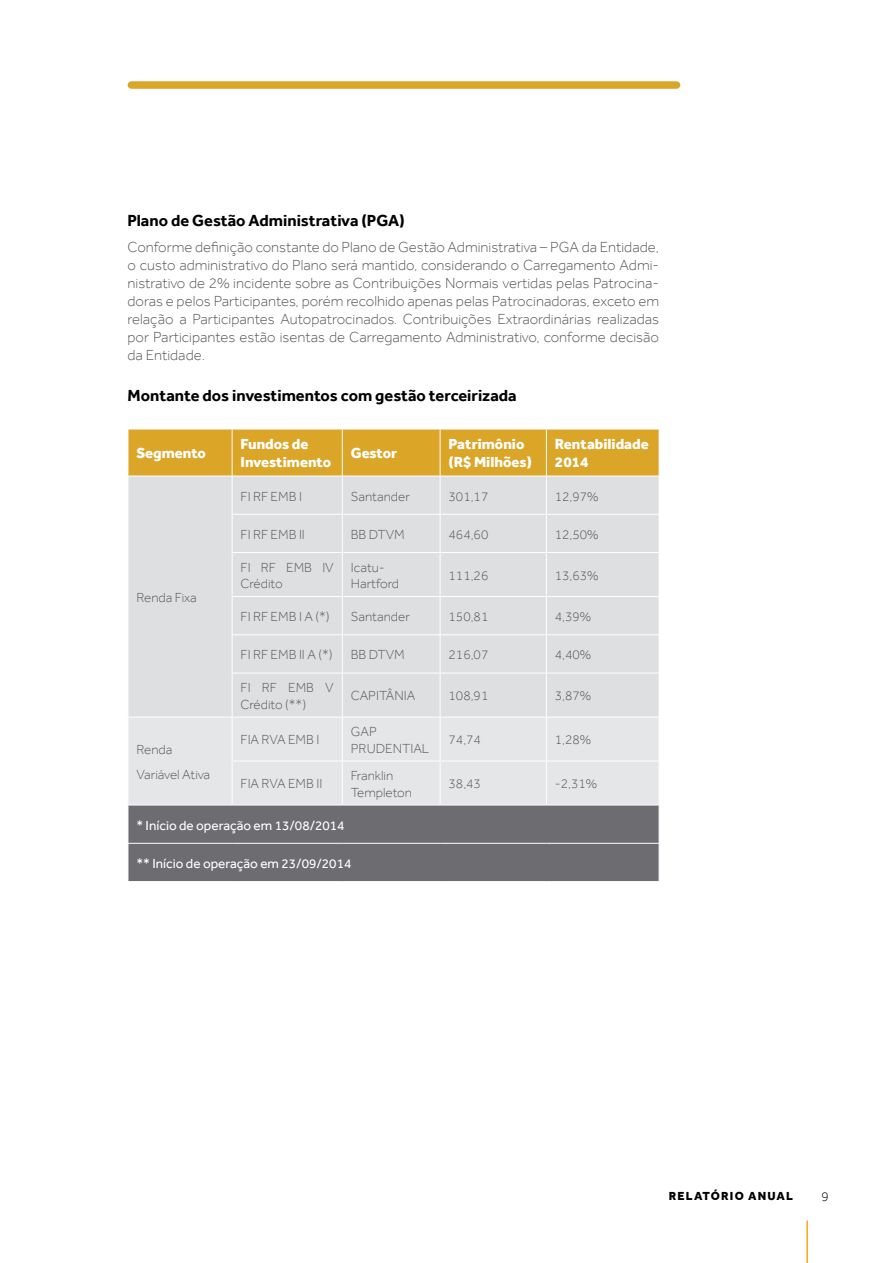
<style>
.page{position:relative;width:893px;height:1263px;background:#fff}
.page>*{position:absolute;margin:0;border:0;box-sizing:border-box;transform-origin:0 0}
.subttulo2a{font:700 16.5px "Effra";color:#000}
.texto_corrido{font:300 15px/18px "Effra";color:#57595b;text-align:justify}
.TÍTULO_TABELA{font:800 15px/18px "Effra";color:#fff}
.texto_corrido-2{font:300 13.5px/16.2px "Effra";color:#57595b}
.texto_corrido-3{font:13.5px "Effra";color:#fff}
.t1{font:300 13.5px "Effra";color:#000}
.t2{font:800 12px "Effra";letter-spacing:.1em;color:#000}
</style>
<div class="page">
<hr style="left:806px;top:1220px;width:2px;height:43px;background:#faa518">
<div style="left:131px;top:81px;width:546px;height:8px;background:#dba528"></div>
<div style="left:128px;top:429px;width:104px;height:47px;background:#dba528"></div>
<div style="left:233px;top:430px;width:426px;height:46px;background:#dba528"></div>
<div style="left:129px;top:477px;width:530px;height:240px;background:#dedfe0"></div>
<div style="left:129px;top:718px;width:530px;height:87px;background:#e4e6e7"></div>
<div style="left:129px;top:806px;width:530px;height:75px;background:#6d6d71"></div>
<hr style="left:342px;top:476px;width:1px;height:38px;background:#fff">
<hr style="left:440px;top:476px;width:1px;height:38px;background:#fff">
<hr style="left:546px;top:476px;width:1px;height:38px;background:#fff">
<hr style="left:232px;top:514px;width:110px;height:1px;background:#fff">
<hr style="left:342px;top:514px;width:98px;height:1px;background:#fff">
<hr style="left:342px;top:515px;width:1px;height:37px;background:#fff">
<hr style="left:440px;top:514px;width:106px;height:1px;background:#fff">
<hr style="left:440px;top:515px;width:1px;height:37px;background:#fff">
<hr style="left:546px;top:514px;width:113px;height:1px;background:#fff">
<hr style="left:546px;top:515px;width:1px;height:37px;background:#fff">
<hr style="left:232px;top:552px;width:110px;height:1px;background:#fff">
<hr style="left:342px;top:552px;width:98px;height:1px;background:#fff">
<hr style="left:342px;top:553px;width:1px;height:43px;background:#fff">
<hr style="left:440px;top:552px;width:106px;height:1px;background:#fff">
<hr style="left:440px;top:553px;width:1px;height:43px;background:#fff">
<hr style="left:546px;top:552px;width:113px;height:1px;background:#fff">
<hr style="left:546px;top:553px;width:1px;height:43px;background:#fff">
<hr style="left:232px;top:596px;width:110px;height:1px;background:#fff">
<hr style="left:342px;top:596px;width:98px;height:1px;background:#fff">
<hr style="left:342px;top:597px;width:1px;height:37px;background:#fff">
<hr style="left:440px;top:596px;width:106px;height:1px;background:#fff">
<hr style="left:440px;top:597px;width:1px;height:37px;background:#fff">
<hr style="left:546px;top:596px;width:113px;height:1px;background:#fff">
<hr style="left:546px;top:597px;width:1px;height:37px;background:#fff">
<hr style="left:232px;top:634px;width:110px;height:1px;background:#fff">
<hr style="left:342px;top:634px;width:98px;height:1px;background:#fff">
<hr style="left:342px;top:635px;width:1px;height:38px;background:#fff">
<hr style="left:440px;top:634px;width:106px;height:1px;background:#fff">
<hr style="left:440px;top:635px;width:1px;height:38px;background:#fff">
<hr style="left:546px;top:634px;width:113px;height:1px;background:#fff">
<hr style="left:546px;top:635px;width:1px;height:38px;background:#fff">
<hr style="left:232px;top:673px;width:110px;height:1px;background:#fff">
<hr style="left:342px;top:673px;width:98px;height:1px;background:#fff">
<hr style="left:342px;top:673px;width:1px;height:44px;background:#fff">
<hr style="left:440px;top:673px;width:106px;height:1px;background:#fff">
<hr style="left:440px;top:673px;width:1px;height:44px;background:#fff">
<hr style="left:546px;top:673px;width:113px;height:1px;background:#fff">
<hr style="left:546px;top:673px;width:1px;height:44px;background:#fff">
<hr style="left:342px;top:717px;width:1px;height:44px;background:#fff">
<hr style="left:440px;top:717px;width:1px;height:44px;background:#fff">
<hr style="left:546px;top:717px;width:1px;height:44px;background:#fff">
<hr style="left:232px;top:761px;width:110px;height:1px;background:#fff">
<hr style="left:342px;top:761px;width:98px;height:1px;background:#fff">
<hr style="left:342px;top:761px;width:1px;height:44px;background:#fff">
<hr style="left:440px;top:761px;width:106px;height:1px;background:#fff">
<hr style="left:440px;top:761px;width:1px;height:44px;background:#fff">
<hr style="left:546px;top:761px;width:113px;height:1px;background:#fff">
<hr style="left:546px;top:761px;width:1px;height:44px;background:#fff">
<hr style="left:128px;top:843px;width:104px;height:1px;background:#fff">
<hr style="left:232px;top:843px;width:110px;height:1px;background:#fff">
<hr style="left:342px;top:843px;width:98px;height:1px;background:#fff">
<hr style="left:440px;top:843px;width:106px;height:1px;background:#fff">
<hr style="left:546px;top:843px;width:113px;height:1px;background:#fff">
<hr style="left:232px;top:476px;width:1px;height:38px;background:#fff">
<hr style="left:232px;top:515px;width:1px;height:37px;background:#fff">
<hr style="left:232px;top:553px;width:1px;height:43px;background:#fff">
<hr style="left:232px;top:597px;width:1px;height:37px;background:#fff">
<hr style="left:232px;top:635px;width:1px;height:38px;background:#fff">
<hr style="left:232px;top:673px;width:1px;height:44px;background:#fff">
<hr style="left:232px;top:717px;width:1px;height:44px;background:#fff">
<hr style="left:232px;top:761px;width:1px;height:44px;background:#fff">
<hr style="left:128px;top:429px;width:104px;height:1px;background:#fff">
<hr style="left:128px;top:429px;width:1px;height:47px;background:#fff">
<hr style="left:342px;top:429px;width:1px;height:47px;background:#fff">
<hr style="left:440px;top:429px;width:1px;height:47px;background:#fff">
<hr style="left:546px;top:429px;width:1px;height:47px;background:#fff">
<p class="subttulo2a" style="left:128px;top:210px;width:279px">Plano de Gestão Administrativa (PGA)</p>
<p class="texto_corrido" style="left:128px;top:238px;width:533px">Conforme definição constante do Plano de Gestão Administrativa – PGA da Entidade, o custo administrativo do Plano será mantido, considerando o Carregamento Admi&shy;nistrativo de 2% incidente sobre as Contribuições Normais vertidas pelas Patrocina&shy;doras e pelos Participantes, porém recolhido apenas pelas Patrocinadoras, exceto em relação a Participantes Autopatrocinados. Contribuições Extraordinárias realizadas por Participantes estão isentas de Carregamento Administrativo, conforme decisão da Entidade.</p>
<p class="subttulo2a" style="left:128px;top:386px;width:391px">Montante dos investimentos com gestão terceirizada</p>
<p class="TÍTULO_TABELA" style="left:136px;top:444px;width:71px">Segmento</p>
<p class="TÍTULO_TABELA" style="left:241px;top:435px;width:92px">Fundos de<br>Investimento</p>
<p class="TÍTULO_TABELA" style="left:351px;top:444px;width:48px">Gestor</p>
<p class="TÍTULO_TABELA" style="left:449px;top:435px;width:77px">Patrimônio</p>
<p class="TÍTULO_TABELA" style="left:449px;top:453px;width:85px">(R$ Milhões)</p>
<p class="TÍTULO_TABELA" style="left:555px;top:435px;width:95px">Rentabilidade<br>2014</p>
<p class="texto_corrido-2" style="left:136px;top:589px;width:62px">Renda Fixa</p>
<p class="texto_corrido-2" style="left:241px;top:488px;width:63px">FI RF EMB I</p>
<p class="texto_corrido-2" style="left:351px;top:488px;width:61px">Santander</p>
<p class="texto_corrido-2" style="left:449px;top:488px;width:41px">301,17</p>
<p class="texto_corrido-2" style="left:555px;top:488px;width:45px">12,97%</p>
<p class="texto_corrido-2" style="left:241px;top:526px;width:66px">FI RF EMB II</p>
<p class="texto_corrido-2" style="left:351px;top:526px;width:55px">BB DTVM</p>
<p class="texto_corrido-2" style="left:449px;top:526px;width:41px">464,60</p>
<p class="texto_corrido-2" style="left:555px;top:526px;width:45px">12,50%</p>
<p class="texto_corrido-2" style="left:241px;top:559px;width:95px">FI RF EMB IV<br>Crédito</p>
<p class="texto_corrido-2" style="left:351px;top:559px;width:50px">Icatu-<br>Hartford</p>
<p class="texto_corrido-2" style="left:449px;top:567px;width:41px">111,26</p>
<p class="texto_corrido-2" style="left:555px;top:567px;width:45px">13,63%</p>
<p class="texto_corrido-2" style="left:241px;top:608px;width:91px">FI RF EMB I A (*)</p>
<p class="texto_corrido-2" style="left:351px;top:608px;width:61px">Santander</p>
<p class="texto_corrido-2" style="left:449px;top:608px;width:41px">150,81</p>
<p class="texto_corrido-2" style="left:555px;top:608px;width:38px">4,39%</p>
<p class="texto_corrido-2" style="left:241px;top:647px;width:94px">FI RF EMB II A (*)</p>
<p class="texto_corrido-2" style="left:351px;top:647px;width:55px">BB DTVM</p>
<p class="texto_corrido-2" style="left:449px;top:647px;width:41px">216,07</p>
<p class="texto_corrido-2" style="left:555px;top:647px;width:38px">4,40%</p>
<p class="texto_corrido-2" style="left:241px;top:680px;width:95px">FI RF EMB V<br>Crédito (**)</p>
<p class="texto_corrido-2" style="left:351px;top:688px;width:66px">CAPITÂNIA</p>
<p class="texto_corrido-2" style="left:449px;top:688px;width:41px">108,91</p>
<p class="texto_corrido-2" style="left:555px;top:688px;width:38px">3,87%</p>
<p class="texto_corrido-2" style="left:241px;top:732px;width:80px">FIA RVA EMB I</p>
<p class="texto_corrido-2" style="left:351px;top:724px;width:80px">GAP<br>PRUDENTIAL</p>
<p class="texto_corrido-2" style="left:449px;top:732px;width:34px">74,74</p>
<p class="texto_corrido-2" style="left:555px;top:732px;width:38px">1,28%</p>
<p class="texto_corrido-2" style="left:241px;top:776px;width:83px">FIA RVA EMB II</p>
<p class="texto_corrido-2" style="left:351px;top:768px;width:63px">Franklin<br>Templeton</p>
<p class="texto_corrido-2" style="left:449px;top:776px;width:34px">38,43</p>
<p class="texto_corrido-2" style="left:555px;top:776px;width:44px">-2,31%</p>
<p class="texto_corrido-3" style="left:136px;top:817px;width:210px">* Início de operação em 13/08/2014</p>
<p class="texto_corrido-3" style="left:136px;top:855px;width:216px">** Início de operação em 23/09/2014</p>
<p class="texto_corrido-2" style="left:136px;top:741px;width:38px">Renda</p>
<p class="texto_corrido-2" style="left:136px;top:766px;width:75px">Variável Ativa</p>
<p class="t2" style="left:669px;top:1189px;width:126px">RELATÓRIO ANUAL</p>
<p class="t1" style="left:821px;top:1189px;width:9px">9</p>
</div>
